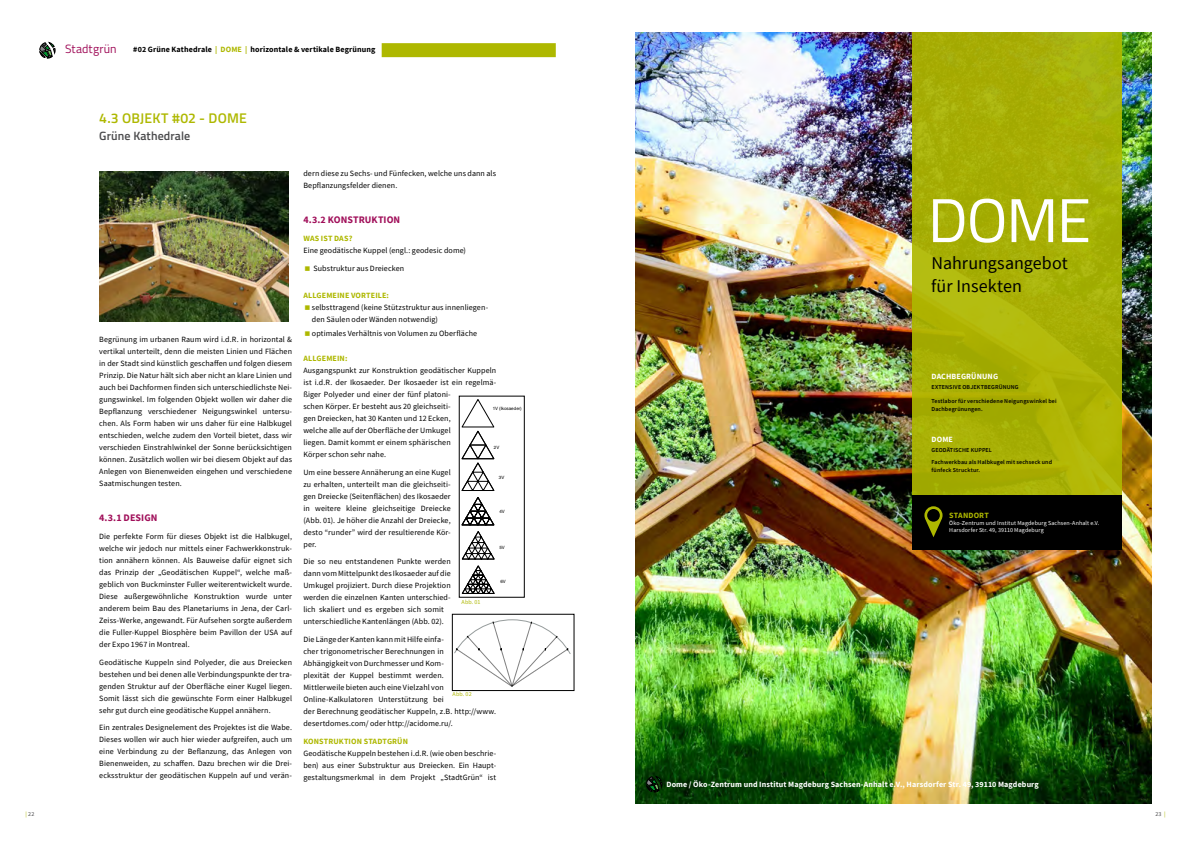
<style>
.page{position:relative;width:1191px;height:842px;background:#fff}
.page>*{position:absolute;margin:0;border:0;box-sizing:border-box;transform-origin:0 0}
._62_Slogan_black_Tit{font:62px "Titillium Web";color:#fff}
._18_Small_Title_blac{font:18px/23px "Source Sans Pro";color:#000}
.Unterüberschrift{font:600 14px "Titillium Web";letter-spacing:.01em;color:#aeb800}
._12_Small_Title_blac{font:600 12px "Titillium Web";letter-spacing:.01em;color:#4b4b4d}
._12_Small_Title_blac-2{font:12px "Titillium Web";letter-spacing:.015em;color:#a00e59}
.Unterunterüberschrif{font:700 10px "Source Sans Pro";letter-spacing:.005em;color:#a00e59}
._8_Content_black_Adr{font:8px/12px "Source Sans Pro";letter-spacing:.01em;color:#000;text-align:justify}
._8_Content_Tabs_blac{font:8px/12px "Source Sans Pro";letter-spacing:.01em;color:#000}
._8_Content_black_Sou{font:700 8px "Source Sans Pro";letter-spacing:.015em;color:#fff}
._8_Content_black_Sou-2{font:700 8px "Source Sans Pro";letter-spacing:.015em;color:#000}
._8_Content_black_Adr-2{font:700 8px "Source Sans Pro";letter-spacing:.015em;color:#aeb800}
._8_Content_black_Sou-3{font:700 8px "Source Sans Pro";letter-spacing:.015em;color:#aeb800}
._6_Content_black_Sou{font:600 6px/8px "Source Sans Pro";letter-spacing:.02em;color:#000}
._8_Content_black_Sou-4{font:6px/7.2px "Source Sans Pro";letter-spacing:.02em;color:#fff}
._6_Content_black_C_S{font:6px "Source Sans Pro";letter-spacing:.02em;color:#aeb800}
.t1{font:6px "Source Sans Pro";color:#4b4b4d}
.t2{font:4.5px "Helvetica World";color:#000}
.s1{color:#aeb800}
.s2{font-weight:700;color:#aeb800}
</style>
<div class="page">
<img style="left:99px;top:171px;width:189px;height:151px">
<img style="left:635px;top:33px;width:516px;height:771px">
<div style="left:912px;top:33px;width:210px;height:462px;background:linear-gradient(to right,#a8af05,#a9b207)"></div>
<div style="left:912px;top:495px;width:210px;height:54px;background:#000"></div>
<svg style="left:924px;top:506px;width:18px;height:31px"></svg>
<svg style="left:461px;top:399px;width:34px;height:195px"></svg>
<svg style="left:454px;top:620px;width:116px;height:67px"></svg>
<div style="left:452px;top:614px;width:122px;height:77px;border:1px solid #000"></div>
<svg style="left:646px;top:776px;width:16px;height:16px"></svg>
<svg style="left:40px;top:42px;width:15px;height:16px"></svg>
<div style="left:382px;top:43px;width:174px;height:14px;background:#aeb800"></div>
<p class="_12_Small_Title_blac-2" style="left:65px;top:40px;width:53px">Stadtgrün</p>
<p class="_8_Content_black_Sou-2" style="left:133px;top:44px;width:244px">#02 Grüne Kathedrale <span class="s1">| DOME |</span> horizontale &amp; vertikale Begrünung</p>
<p class="Unterüberschrift" style="left:99px;top:108px;width:149px">4.3 OBJEKT #02 - DOME</p>
<p class="_12_Small_Title_blac" style="left:99px;top:127px;width:92px">Grüne Kathedrale</p>
<p class="_8_Content_black_Adr" style="left:99px;top:333px;width:194px">Begrünung im urbanen Raum wird i.d.R. in horizontal &amp; vertikal unterteilt, denn die meisten Linien und Flächen in der Stadt sind künstlich geschaffen und folgen diesem Prinzip. Die Natur hält sich aber nicht an klare Linien und auch bei Dachformen finden sich unterschiedlichste Nei&shy;gungswinkel. Im folgenden Objekt wollen wir daher die Bepflanzung verschiedener Neigungswinkel untersu&shy;chen. Als Form haben wir uns daher für eine Halbkugel entschieden, welche zudem den Vorteil bietet, dass wir verschieden Einstrahlwinkel der Sonne berücksichtigen können. Zusätzlich wollen wir bei diesem Objekt auf das Anlegen von Bienenweiden eingehen und verschiedene Saatmischungen testen.</p>
<p class="Unterunterüberschrif" style="left:99px;top:511px;width:60px">4.3.1 DESIGN</p>
<p class="_8_Content_black_Adr" style="left:99px;top:530px;width:194px">Die perfekte Form für dieses Objekt ist die Halbkugel, welche wir jedoch nur mittels einer Fachwerkkonstruk&shy;tion annähern können. Als Bauweise dafür eignet sich das Prinzip der „Geodätischen Kuppel“, welche maß&shy;geblich von Buckminster Fuller weiterentwickelt wurde.<br>Diese außergewöhnliche Konstruktion wurde unter anderem beim Bau des Planetariums in Jena, der Carl-Zeiss-Werke, angewandt. Für Aufsehen sorgte außerdem die Fuller-Kuppel Biosphère beim Pavillon der USA auf der Expo 1967 in Montreal.</p>
<p class="_8_Content_black_Adr" style="left:99px;top:656px;width:194px">Geodätische Kuppeln sind Polyeder, die aus Dreiecken bestehen und bei denen alle Verbindungspunkte der tra&shy;genden Struktur auf der Oberfläche einer Kugel liegen.<br>Somit lässt sich die gewünschte Form einer Halbkugel sehr gut durch eine geodätische Kuppel annähern.</p>
<p class="_8_Content_black_Adr" style="left:99px;top:721px;width:194px">Ein zentrales Designelement des Projektes ist die Wabe.<br>Dieses wollen wir auch hier wieder aufgreifen, auch um eine Verbindung zu der Beflanzung, das Anlegen von Bienenweiden, zu schaffen. Dazu brechen wir die Drei&shy;ecksstruktur der geodätischen Kuppeln auf und verän-</p>
<p class="_8_Content_black_Adr" style="left:303px;top:167px;width:194px">dern diese zu Sechs- und Fünfecken, welche uns dann als<br>Bepflanzungsfelder dienen.</p>
<p class="Unterunterüberschrif" style="left:303px;top:213px;width:98px">4.3.2 KONSTRUKTION</p>
<p class="_8_Content_black_Adr-2" style="left:303px;top:233px;width:50px">WAS IST DAS?</p>
<p class="_8_Content_black_Adr" style="left:303px;top:244px;width:164px">Eine geodätische Kuppel (engl.: geodesic dome)</p>
<p class="_8_Content_Tabs_blac" style="left:313px;top:262px;width:92px">Substruktur aus Dreiecken</p>
<p class="_8_Content_black_Adr-2" style="left:303px;top:290px;width:87px">ALLGEMEINE VORTEILE:</p>
<p class="_8_Content_Tabs_blac" style="left:312px;top:301px;width:178px">selbsttragend (keine Stützstruktur aus innenliegen&shy;den Säulen oder Wänden notwendig)</p>
<p class="_8_Content_Tabs_blac" style="left:312px;top:328px;width:167px">optimales Verhältnis von Volumen zu Oberfläche</p>
<p class="_8_Content_black_Adr" style="left:303px;top:352px;width:194px;text-align:left"><span class="s2">ALLGEMEIN:<br></span>Ausgangspunkt zur Konstruktion geodätischer Kuppeln ist i.d.R. der Ikosaeder. Der Ikosaeder ist ein regelmä&shy;ßiger Polyeder und einer der fünf platoni-<br>schen Körper. Er besteht aus 20 gleichseiti-<br>gen Dreiecken, hat 30 Kanten und 12 Ecken,<br>welche alle auf der Oberfläche der Umkugel<br>liegen. Damit kommt er einem sphärischen<br>Körper schon sehr nahe.</p>
<p class="_8_Content_black_Adr" style="left:303px;top:466px;width:149px">Um eine bessere Annäherung an eine Kugel zu erhalten, unterteilt man die gleichseiti&shy;gen Dreiecke (Seitenflächen) des Ikosaeder in weitere kleine gleichseitige Dreiecke (Abb. 01). Je höher die Anzahl der Dreiecke, desto “runder” wird der resultierende Kör&shy;per.</p>
<p class="_8_Content_black_Adr" style="left:303px;top:555px;width:149px;text-align:left">Die so neu entstandenen Punkte werden dann vom Mittelpunkt des Ikosaeder auf die Umkugel projiziert. Durch diese Projektion werden die einzelnen Kanten unterschied&shy;lich skaliert und es ergeben sich somit unterschiedliche Kantenlängen (Abb. 02).</p>
<p class="_8_Content_black_Adr" style="left:303px;top:633px;width:194px;text-align:left">Die Länge der Kanten kann mit Hilfe einfa-<br>cher trigonometrischer Berechnungen in<br>Abhängigkeit von Durchmesser und Kom-<br>plexität der Kuppel bestimmt werden.<br>Mittlerweile bieten auch eine Vielzahl von Online-Kalkulatoren Unterstützung bei<br>der Berechnung geodätischer Kuppeln, z.B. http://www. desertdomes.com/ oder http://acidome.ru/.</p>
<p class="_8_Content_black_Adr" style="left:303px;top:735px;width:194px;text-align:left"><span class="s2">KONSTRUKTION STADTGRÜN<br></span>Geodätische Kuppeln bestehen i.d.R. (wie oben beschrie&shy;ben) aus einer Substruktur aus Dreiecken. Ein Haupt&shy;gestaltungsmerkmal in dem Projekt „StadtGrün“ ist</p>
<p class="t2" style="left:493px;top:406px;width:30px">1V (Ikosaeder)</p>
<p class="t2" style="left:494px;top:445px;width:7px">2V</p>
<p class="t2" style="left:499px;top:475px;width:7px">3V</p>
<p class="t2" style="left:499px;top:509px;width:7px">4V</p>
<p class="t2" style="left:499px;top:545px;width:7px">5V</p>
<p class="t2" style="left:500px;top:579px;width:7px">6V</p>
<p class="_6_Content_black_C_S" style="left:461px;top:598px;width:20px">Abb. 01</p>
<p class="_6_Content_black_C_S" style="left:452px;top:690px;width:21px">Abb. 02</p>
<p class="_62_Slogan_black_Tit" style="left:927px;top:175px;width:165px">DOME</p>
<p class="_18_Small_Title_blac" style="left:931px;top:252px;width:138px">Nahrungsangebot für Insekten</p>
<p class="_8_Content_black_Sou" style="left:931px;top:370px;width:68px">DACHBEGRÜNUNG</p>
<p class="_6_Content_black_Sou" style="left:931px;top:383px;width:89px">EXTENSIVE OBJEKTBEGRÜNUNG</p>
<p class="_6_Content_black_Sou" style="left:931px;top:397px;width:127px">Testlabor für verschiedene Neigungswinkel bei<br>Dachbegrünungen.</p>
<p class="_8_Content_black_Sou" style="left:931px;top:434px;width:23px">DOME</p>
<p class="_6_Content_black_Sou" style="left:931px;top:446px;width:62px">GEODÄTISCHE KUPPEL</p>
<p class="_6_Content_black_Sou" style="left:931px;top:458px;width:122px">Fachwerkbau als Halbkugel mit sechseck und fünfeck Strucktur.</p>
<p class="_8_Content_black_Sou-3" style="left:949px;top:510px;width:41px">STANDORT</p>
<p class="_8_Content_black_Sou-4" style="left:949px;top:519px;width:152px">Öko-Zentrum und Institut Magdeburg Sachsen-Anhalt e.V.<br>Harsdorfer Str. 49, 39110 Magdeburg</p>
<p class="_8_Content_black_Sou" style="left:666px;top:779px;width:374px">Dome / Öko-Zentrum und Institut Magdeburg Sachsen-Anhalt e.V., Harsdorfer Str. 49, 39110 Magdeburg</p>
<p class="t1" style="left:26px;top:811px;width:10px"><span class="s1">|</span> 22</p>
<p class="t1" style="left:1155px;top:811px;width:12px">23 <span class="s1">|</span></p>
</div>
